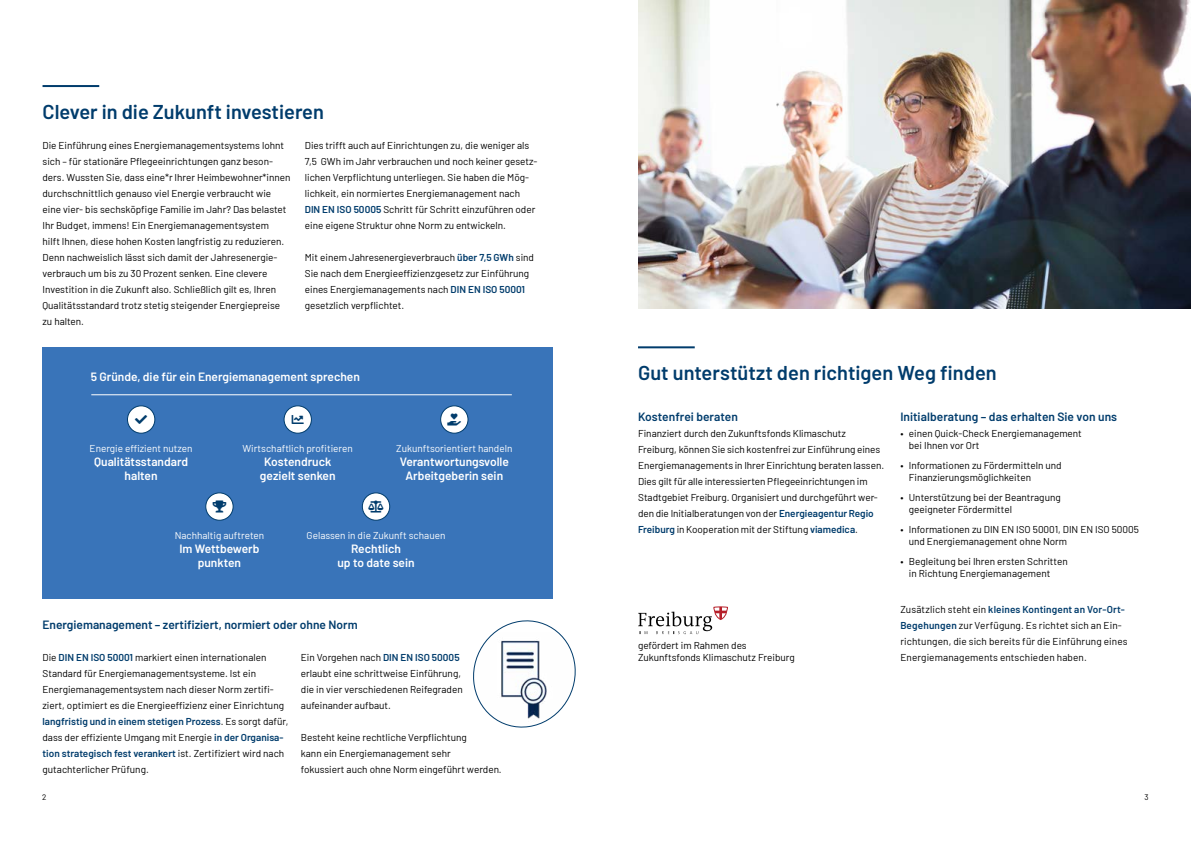
<style>
.page{position:relative;width:1191px;height:842px;background:#fff}
.page>*{position:absolute;margin:0;border:0;box-sizing:border-box;transform-origin:0 0}
.t1{font:600 20px "Barlow";color:#003c6c}
.t2{font:600 12px/14px "Barlow";color:#fff;text-align:center}
.t3{font:600 12px "Barlow";color:#003c6c}
.t4{font:12px "Font Awesome 5 Free Solid";color:#003c6c}
.t5{font:10px/16px "Barlow";color:#000}
.t6{font:10px "Barlow";color:#fff}
.t7{font:8px "Barlow";color:#000}
.s1{font-weight:600;color:#003c6c}
</style>
<div class="page">
<hr style="left:43px;top:85px;width:56px;height:2px;background:#003c6c">
<div style="left:43px;top:347px;width:510px;height:251px;background:#3974b9"></div>
<div style="left:440px;top:406px;width:28px;height:27px;background:#fff;border-radius:50%"></div>
<div style="left:440px;top:405px;width:28px;height:29px;border:1px solid #003c6c;border-radius:50%"></div>
<div style="left:284px;top:406px;width:27px;height:27px;background:#fff;border-radius:50%"></div>
<div style="left:283px;top:405px;width:29px;height:29px;border:1px solid #003c6c;border-radius:50%"></div>
<div style="left:362px;top:493px;width:28px;height:27px;background:#fff;border-radius:50%"></div>
<div style="left:362px;top:492px;width:28px;height:29px;border:1px solid #003c6c;border-radius:50%"></div>
<div style="left:127px;top:406px;width:28px;height:27px;background:#fff;border-radius:50%"></div>
<div style="left:127px;top:405px;width:28px;height:29px;border:1px solid #003c6c;border-radius:50%"></div>
<div style="left:206px;top:493px;width:27px;height:27px;background:#fff;border-radius:50%"></div>
<div style="left:205px;top:492px;width:29px;height:29px;border:1px solid #003c6c;border-radius:50%"></div>
<hr style="left:91px;top:394px;width:421px;height:1px;background:#fff">
<svg style="left:473px;top:620px;width:103px;height:108px"></svg>
<hr style="left:638px;top:346px;width:56px;height:2px;background:#003c6c">
<img style="left:638px;top:0;width:553px;height:308px">
<svg style="left:638px;top:606px;width:90px;height:28px"></svg>
<h1 class="t1" style="left:43px;top:97px;width:283px">Clever in die Zukunft investieren</h1>
<p class="t5" style="left:43px;top:137px;width:249px">Die Einführung eines Energiemanagementsystems lohnt sich – für stationäre Pflegeeinrichtungen ganz beson&shy;ders. Wussten Sie, dass eine*r Ihrer Heimbewohner*innen durchschnittlich genauso viel Energie verbraucht wie eine vier- bis sechsköpfige Familie im Jahr? Das belastet Ihr Budget, immens! Ein Energiemanagementsystem<br>hilft Ihnen, diese hohen Kosten langfristig zu reduzieren.<br>Denn nachweislich lässt sich damit der Jahresenergie&shy;verbrauch um bis zu 30 Prozent senken. Eine clevere Investition in die Zukunft also. Schließlich gilt es, Ihren Qualitätsstandard trotz stetig steigender Energiepreise zu halten.</p>
<p class="t5" style="left:305px;top:137px;width:234px">Dies trifft auch auf Einrichtungen zu, die weniger als 7,5 GWh im Jahr verbrauchen und noch keiner gesetz&shy;lichen Verpflichtung unterliegen. Sie haben die Mög&shy;lichkeit, ein normiertes Energiemanagement nach <span class="s1">DIN EN ISO 50005</span> Schritt für Schritt einzuführen oder eine eigene Struktur ohne Norm zu entwickeln.</p>
<p class="t5" style="left:305px;top:249px;width:231px">Mit einem Jahresenergieverbrauch <span class="s1">über 7,5 GWh</span> sind Sie nach dem Energieeffizienzgesetz zur Einführung eines Energiemanagements nach <span class="s1">DIN EN ISO 50001 </span>gesetzlich verpflichtet.</p>
<p class="t2" style="left:91px;top:369px;width:271px">5 Gründe, die für ein Energiemanagement sprechen</p>
<p class="t4" style="left:292px;top:414px;width:14px">▼●■</p>
<p class="t4" style="left:447px;top:414px;width:15px">★■□●■▼</p>
<p class="t6" style="left:90px;top:441px;width:105px">Energie effizient nutzen</p>
<p class="t2" style="left:94px;top:453px;width:95px">Qualitätsstandard halten</p>
<p class="t6" style="left:242px;top:441px;width:112px">Wirtschaftlich profitieren</p>
<p class="t2" style="left:260px;top:453px;width:77px">Kostendruck gezielt senken</p>
<p class="t6" style="left:396px;top:441px;width:118px">Zukunftsorientiert handeln</p>
<p class="t2" style="left:400px;top:453px;width:111px">Verantwortungsvolle<br>Arbeitgeberin sein</p>
<p class="t4" style="left:368px;top:501px;width:17px">●■●</p>
<p class="t6" style="left:175px;top:528px;width:91px">Nachhaltig auftreten</p>
<p class="t2" style="left:179px;top:540px;width:82px">Im Wettbewerb punkten</p>
<p class="t6" style="left:307px;top:528px;width:140px">Gelassen in die Zukunft schauen</p>
<p class="t2" style="left:337px;top:540px;width:79px">Rechtlich<br>up to date sein</p>
<p class="t3" style="left:43px;top:616px;width:316px">Energiemanagement – zertifiziert, normiert oder ohne Norm</p>
<p class="t5" style="left:43px;top:649px;width:247px">Die <span class="s1">DIN EN ISO 50001</span> markiert einen internationalen Standard für Energiemanagementsysteme. Ist ein Energiemanagementsystem nach dieser Norm zertifi&shy;ziert, optimiert es die Energieeffizienz einer Einrichtung <span class="s1">langfristig und in einem stetigen Prozess</span>. Es sorgt dafür, dass der effiziente Umgang mit Energie <span class="s1">in der Organisa&shy;tion strategisch fest verankert</span> ist. Zertifiziert wird nach gutachterlicher Prüfung.</p>
<p class="t5" style="left:301px;top:649px;width:163px">Ein Vorgehen nach <span class="s1">DIN EN ISO 50005 </span>erlaubt eine schrittweise Einführung, die in vier verschiedenen Reifegraden aufeinander aufbaut.</p>
<p class="t5" style="left:301px;top:729px;width:202px">Besteht keine rechtliche Verpflichtung<br>kann ein Energiemanagement sehr<br>fokussiert auch ohne Norm eingeführt werden.</p>
<h1 class="t1" style="left:638px;top:358px;width:360px">Gut unterstützt den richtigen Weg finden</h1>
<p class="t3" style="left:638px;top:408px;width:101px">Kostenfrei beraten</p>
<p class="t5" style="left:638px;top:425px;width:248px">Finanziert durch den Zukunftsfonds Klimaschutz Freiburg, können Sie sich kostenfrei zur Einführung eines Energiemanagements in Ihrer Einrichtung beraten lassen.<br>Dies gilt für alle interessierten Pflegeeinrichtungen im Stadtgebiet Freiburg. Organisiert und durchgeführt wer&shy;den die Initialberatungen von der <span class="s1">Energieagentur Regio Freiburg</span> in Kooperation mit der Stiftung <span class="s1">viamedica</span>.</p>
<p class="t3" style="left:900px;top:408px;width:218px">Initialberatung – das erhalten Sie von uns</p>
<p class="t5" style="left:908px;top:427px;width:175px;line-height:12px;text-indent:-8px">• einen Quick-Check Energiemanagement bei Ihnen vor Ort</p>
<p class="t5" style="left:908px;top:459px;width:154px;line-height:12px;text-indent:-8px">• Informationen zu Fördermitteln und<br>Finanzierungsmöglichkeiten</p>
<p class="t5" style="left:908px;top:491px;width:153px;line-height:12px;text-indent:-8px">• Unterstützung bei der Beantragung geeigneter Fördermittel</p>
<p class="t5" style="left:908px;top:523px;width:232px;line-height:12px;text-indent:-8px">• Informationen zu DIN EN ISO 50001, DIN EN ISO 50005 und Energiemanagement ohne Norm</p>
<p class="t5" style="left:908px;top:555px;width:160px;line-height:12px;text-indent:-8px">• Begleitung bei Ihren ersten Schritten in Richtung Energiemanagement</p>
<p class="t5" style="left:900px;top:601px;width:229px">Zusätzlich steht ein <span class="s1">kleines Kontingent an Vor-Ort-Begehungen</span> zur Verfügung. Es richtet sich an Ein&shy;richtungen, die sich bereits für die Einführung eines Energiemanagements entschieden haben.</p>
<p class="t5" style="left:638px;top:638px;width:158px;line-height:12px">gefördert im Rahmen des<br>Zukunftsfonds Klimaschutz Freiburg</p>
<p class="t7" style="left:42px;top:792px;width:6px">2</p>
<p class="t7" style="left:1144px;top:792px;width:6px">3</p>
</div>
